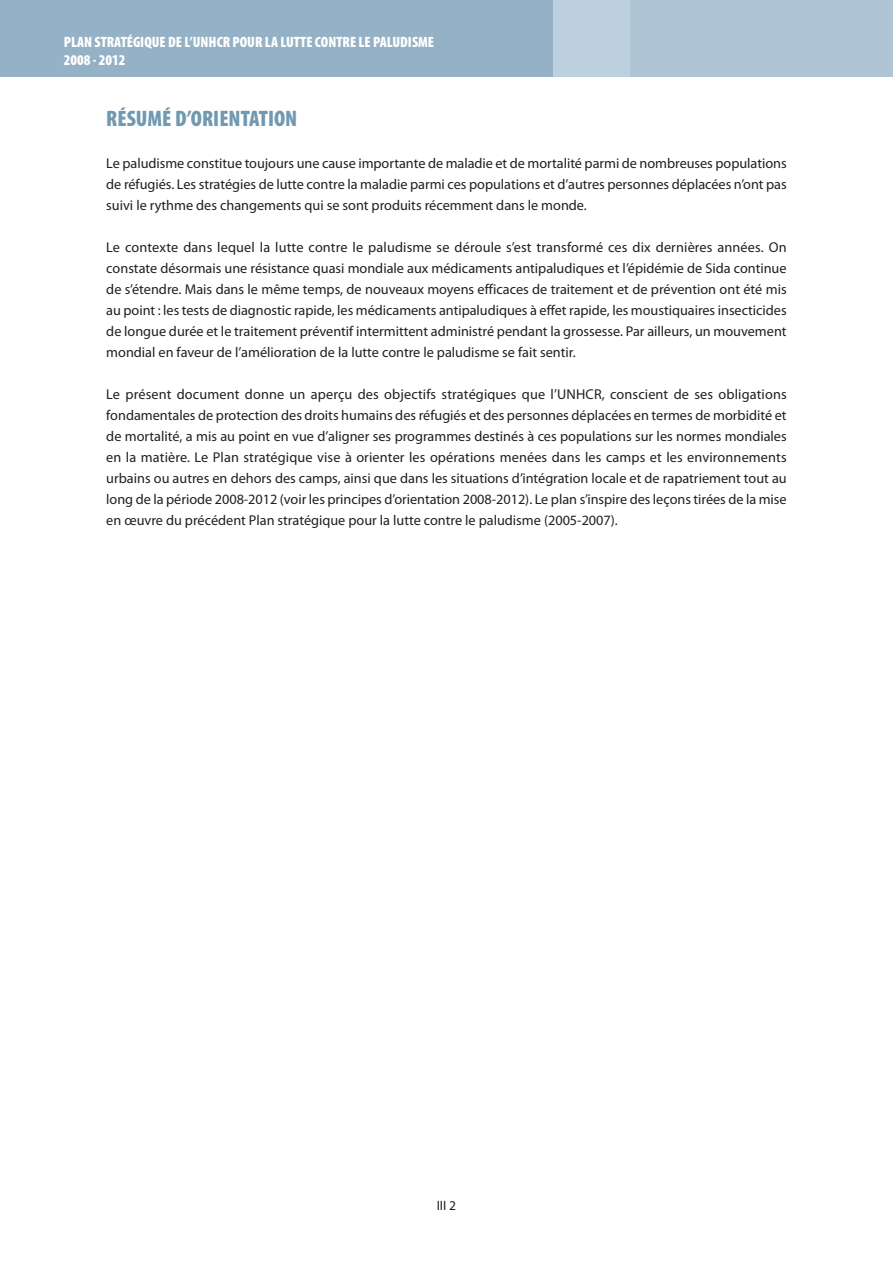
<style>
.page{position:relative;width:893px;height:1263px;background:#fff}
.page>*{position:absolute;margin:0;border:0;box-sizing:border-box;transform-origin:0 0}
.t1{font:900 condensed 22.5px "Myriad Pro";color:#7199b1}
.t2{font:900 condensed 15px/18px "Myriad Pro";color:#fff}
.t3{font:14.25px/21px "Myriad Pro";color:#231f20;text-align:justify}
.t4{font:13.5px "Myriad";color:#231f20}
</style>
<div class="page">
<div style="left:0;top:0;width:893px;height:77px;background:#afc4d4"></div>
<div style="left:0;top:0;width:553px;height:77px;background:#95b1c5"></div>
<div style="left:553px;top:0;width:76px;height:77px;background:#bdd0dd"></div>
<p class="t2" style="left:64px;top:35px;width:372px">PLAN STRATÉGIQUE DE L’UNHCR POUR LA LUTTE CONTRE LE PALUDISME<br>2008 - 2012</p>
<h1 class="t1" style="left:106px;top:111px;width:193px">RÉSUMÉ D’ORIENTATION</h1>
<p class="t3" style="left:106px;top:154px;width:682px">Le paludisme constitue toujours une cause importante de maladie et de mortalité parmi de nombreuses populations de réfugiés. Les stratégies de lutte contre la maladie parmi ces populations et d’autres personnes déplacées n’ont pas suivi le rythme des changements qui se sont produits récemment dans le monde.</p>
<p class="t3" style="left:106px;top:238px;width:682px">Le contexte dans lequel la lutte contre le paludisme se déroule s’est transformé ces dix dernières années. On constate désormais une résistance quasi mondiale aux médicaments antipaludiques et l’épidémie de Sida continue de s’étendre. Mais dans le même temps, de nouveaux moyens efficaces de traitement et de prévention ont été mis au point : les tests de diagnostic rapide, les médicaments antipaludiques à effet rapide, les moustiquaires insecticides de longue durée et le traitement préventif intermittent administré pendant la grossesse. Par ailleurs, un mouvement mondial en faveur de l’amélioration de la lutte contre le paludisme se fait sentir.</p>
<p class="t3" style="left:106px;top:385px;width:682px">Le présent document donne un aperçu des objectifs stratégiques que l’UNHCR, conscient de ses obligations fondamentales de protection des droits humains des réfugiés et des personnes déplacées en termes de morbidité et de mortalité, a mis au point en vue d’aligner ses programmes destinés à ces populations sur les normes mondiales en la matière. Le Plan stratégique vise à orienter les opérations menées dans les camps et les environnements urbains ou autres en dehors des camps, ainsi que dans les situations d’intégration locale et de rapatriement tout au long de la période 2008-2012 (voir les principes d’orientation 2008-2012). Le plan s’inspire des leçons tirées de la mise en œuvre du précédent Plan stratégique pour la lutte contre le paludisme (2005-2007).</p>
<p class="t4" style="left:437px;top:1201px;width:21px">III 2</p>
</div>
